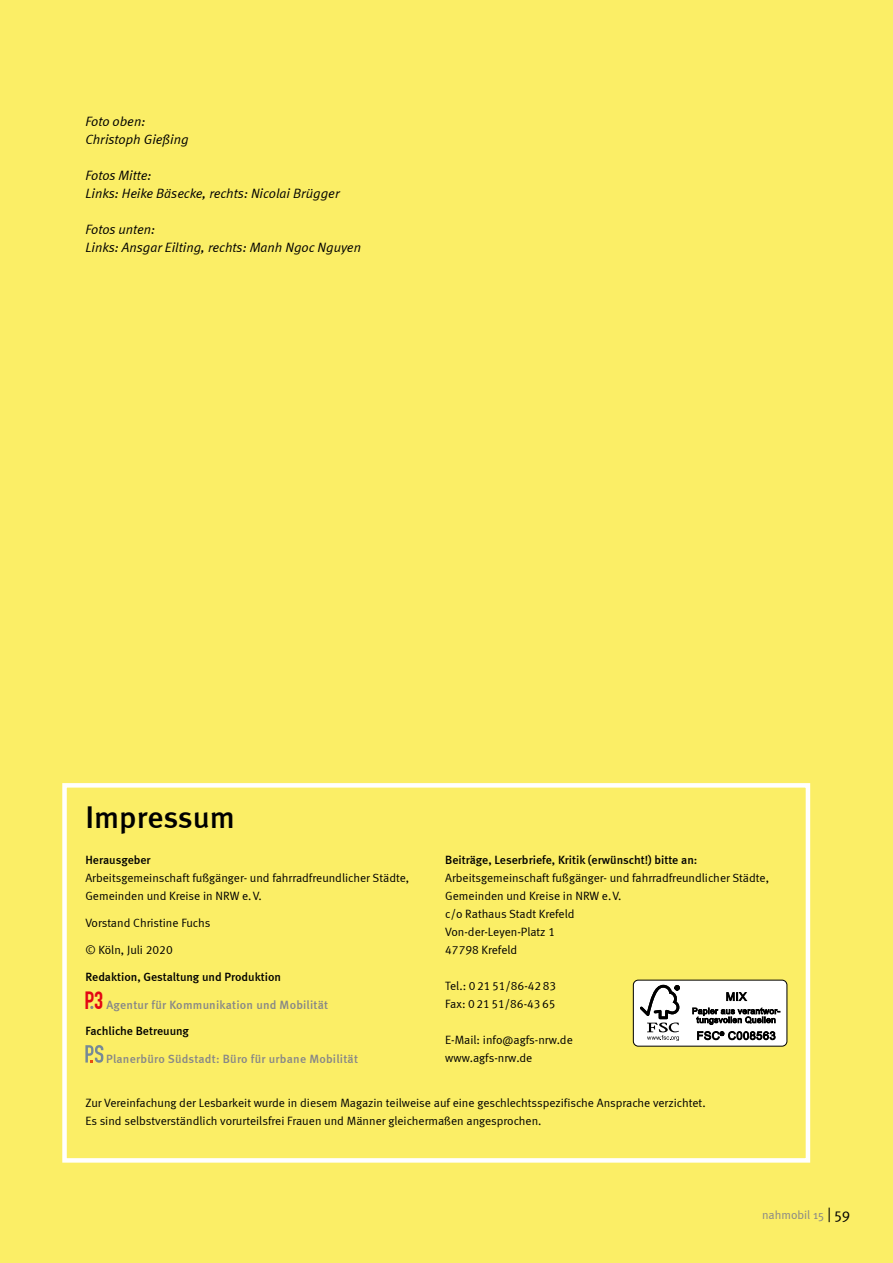
<style>
.page{position:relative;width:893px;height:1263px;background:#fbee66}
.page>*{position:absolute;margin:0;border:0;box-sizing:border-box;transform-origin:0 0}
.t1{font:31.5px "Meta Medium LF";letter-spacing:-.005em;color:#000}
.t2{font:italic 13.5px/18px "Meta Normal LF";color:#000}
.t3{font:12px/18px "Meta Normal LF";color:#000}
.t4{font:12px "Meta Medium LF";color:#000}
.t5{font:500 12px "Meta";letter-spacing:.02em;color:#878787}
.t6{font:12px "Meta Normal";color:#878787}
.s1{font-family:"DIN Engschrift LT";font-weight:400;font-size:24.45px;color:#e30613}
.s2{font-size:15px;color:#000}
</style>
<div class="page">
<div style="left:62px;top:783px;width:748px;height:380px;border:4px solid #fff"></div>
<svg style="left:85px;top:1045px;width:18px;height:18px"></svg>
<div style="left:633px;top:980px;width:154px;height:66px;background:#fff;border-radius:5px"></div>
<div style="left:633px;top:980px;width:154px;height:66px;border:1px solid #000;border-radius:5px"></div>
<svg style="left:640px;top:985px;width:40px;height:56px"></svg>
<svg style="left:692px;top:992px;width:88px;height:33px"></svg>
<svg style="left:697px;top:1031px;width:79px;height:9px"></svg>
<p class="t2" style="left:85px;top:112px;width:105px">Foto oben:<br>Christoph Gießing</p>
<p class="t2" style="left:85px;top:166px;width:256px">Fotos Mitte:<br>Links: Heike Bäsecke, rechts: Nicolai Brügger</p>
<p class="t2" style="left:85px;top:220px;width:277px">Fotos unten:<br>Links: Ansgar Eilting, rechts: Manh Ngoc Nguyen</p>
<h1 class="t1" style="left:85px;top:799px;width:151px">Impressum</h1>
<p class="t4" style="left:445px;top:853px;width:254px">Beiträge, Leserbriefe, Kritik (erwünscht!) bitte an:</p>
<p class="t3" style="left:445px;top:869px;width:325px">Arbeitsgemeinschaft fußgänger- und fahrradfreundlicher Städte,<br>Gemeinden und Kreise in NRW e.V.<br>c/o Rathaus Stadt Krefeld<br>Von-der-Leyen-Platz 1<br>47798 Krefeld</p>
<p class="t3" style="left:445px;top:977px;width:112px">Tel.: 02151/86-4283<br>Fax: 02151/86-4365</p>
<p class="t3" style="left:445px;top:1031px;width:129px">E-Mail: info@agfs-nrw.de www.agfs-nrw.de</p>
<p class="t3" style="left:85px;top:1094px;width:622px">Zur Vereinfachung der Lesbarkeit wurde in diesem Magazin teilweise auf eine geschlechtsspezifische Ansprache verzichtet.<br>Es sind selbstverständlich vorurteilsfrei Frauen und Männer gleichermaßen angesprochen.</p>
<p class="t4" style="left:85px;top:853px;width:67px">Herausgeber</p>
<p class="t3" style="left:85px;top:869px;width:325px">Arbeitsgemeinschaft fußgänger- und fahrradfreundlicher Städte,<br>Gemeinden und Kreise in NRW e.V.</p>
<p class="t3" style="left:85px;top:914px;width:127px">Vorstand Christine Fuchs</p>
<p class="t3" style="left:85px;top:941px;width:89px">© Köln, Juli 2020</p>
<p class="t4" style="left:85px;top:970px;width:197px">Redaktion, Gestaltung und Produktion</p>
<p class="t5" style="left:84px;top:998px;width:245px"><span class="s1">P3</span> Agentur für Kommunikation und Mobilität</p>
<p class="t4" style="left:85px;top:1024px;width:105px">Fachliche Betreuung</p>
<p class="t5" style="left:106px;top:1051px;width:253px">Planerbüro Südstadt: Büro für urbane Mobilität</p>
<p class="t6" style="left:762px;top:1208px;width:90px">nahmobil 15 <span class="s2">| 59</span></p>
</div>
